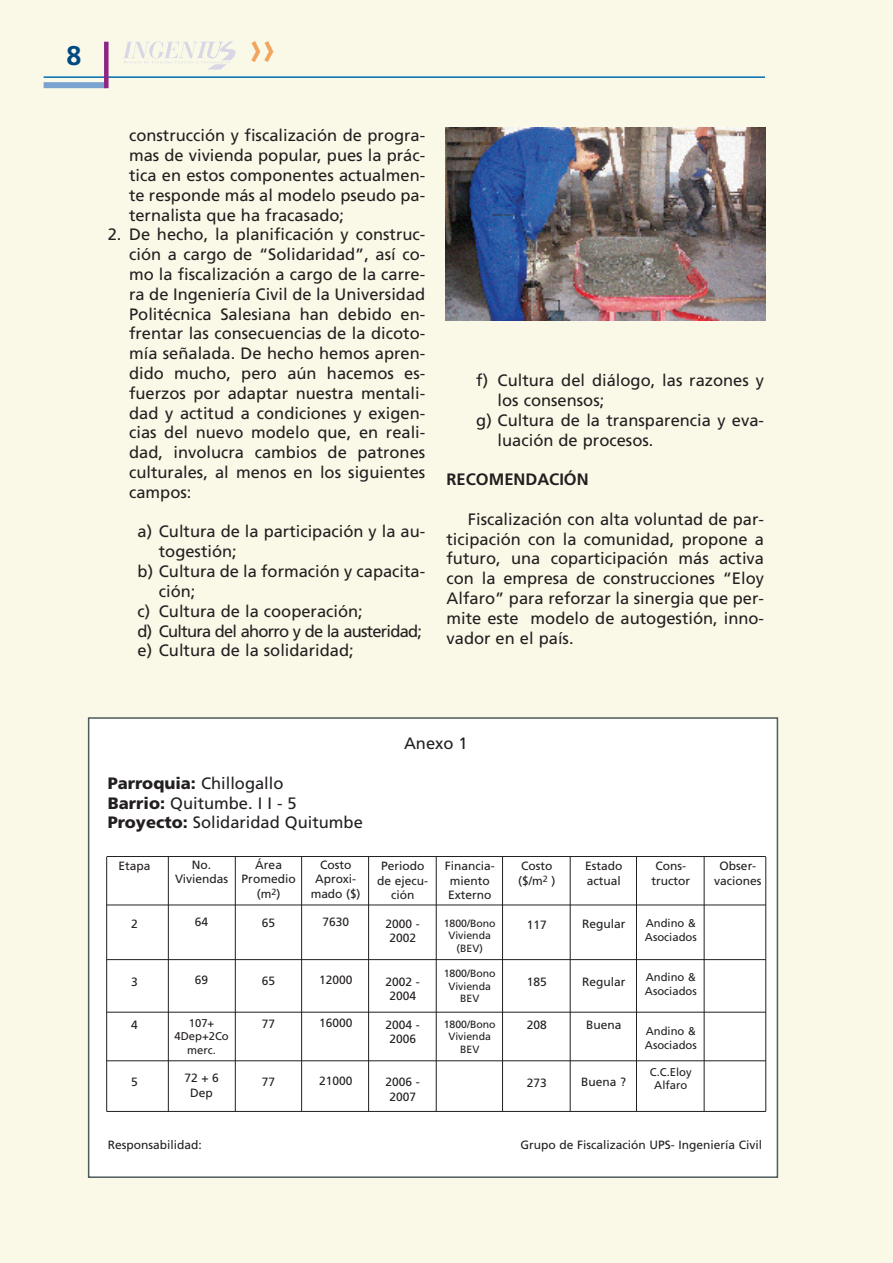
<style>
.page{position:relative;width:893px;height:1263px;background:#faf9e8}
.page>*{position:absolute;margin:0;border:0;box-sizing:border-box;transform-origin:0 0}
.t1{font:700 45px "Eurostile";color:#f1a45c}
.t2{font:700 27px "Frutiger";color:#014981}
.t3{font:16.5px/19.8px "Frutiger";color:#231f20;text-align:justify}
.t4{font:16.5px "Frutiger";letter-spacing:-.045em;color:#231f20}
.t5{font:700 16.5px "Frutiger";color:#231f20}
.t6{font:12px/14.4px "Frutiger";color:#231f20;text-align:center}
.t7{font:11.25px/13.5px "Frutiger";color:#231f20}
.t8{font:10.5px/12.6px "Frutiger";color:#231f20;text-align:center}
.s1{font-weight:900}
</style>
<div class="page">
<div style="left:89px;top:719px;width:688px;height:457px;background:#fff"></div>
<div style="left:88px;top:717px;width:690px;height:461px;border:2px solid #4e5c5e"></div>
<div style="left:44px;top:82px;width:62px;height:6px;background:#7ba3d0"></div>
<hr style="left:44px;top:76px;width:721px;height:2px;background:#006caf">
<div style="left:104px;top:42px;width:5px;height:46px;background:#8e2585"></div>
<svg style="left:124px;top:41px;width:112px;height:29px"></svg>
<img style="left:445px;top:128px;width:320px;height:193px">
<hr style="left:107px;top:856px;width:659px;height:1px;background:#231f20">
<hr style="left:107px;top:904px;width:659px;height:1px;background:#231f20">
<hr style="left:107px;top:959px;width:659px;height:1px;background:#231f20">
<hr style="left:107px;top:1012px;width:659px;height:1px;background:#231f20">
<hr style="left:107px;top:1060px;width:659px;height:1px;background:#231f20">
<hr style="left:107px;top:1111px;width:659px;height:1px;background:#231f20">
<hr style="left:106px;top:857px;width:1px;height:254px;background:#231f20">
<hr style="left:168px;top:857px;width:1px;height:254px;background:#231f20">
<hr style="left:235px;top:857px;width:1px;height:254px;background:#231f20">
<hr style="left:301px;top:857px;width:1px;height:254px;background:#231f20">
<hr style="left:368px;top:857px;width:1px;height:254px;background:#231f20">
<hr style="left:436px;top:857px;width:1px;height:254px;background:#231f20">
<hr style="left:502px;top:857px;width:1px;height:254px;background:#231f20">
<hr style="left:570px;top:857px;width:1px;height:254px;background:#231f20">
<hr style="left:636px;top:857px;width:1px;height:254px;background:#231f20">
<hr style="left:704px;top:857px;width:1px;height:254px;background:#231f20">
<hr style="left:765px;top:857px;width:1px;height:254px;background:#231f20">
<h2 class="t2" style="left:66px;top:44px;width:17px">8</h2>
<h1 class="t1" style="left:249px;top:27px;width:27px">››</h1>
<p class="t3" style="left:129px;top:127px;width:298px">cons truc ción y fis ca li za ción de pro gra - mas de vi vien da po pu lar, pues la prác - ti ca en es tos com po nen tes ac tual men - te res pon de más al mo de lo pseu do pa - ter na lis ta que ha fra ca sa do;</p>
<p class="t3" style="left:129px;top:226px;width:298px;text-indent:-21px">2. De he cho, la pla ni fi ca ción y cons truc - ción a car go de “So li da ri dad”, así co - mo la fis ca li za ción a car go de la ca rre - ra de In ge nie ría Ci vil de la Uni ver si dad Po li téc ni ca Sa le sia na han de bi do en - fren tar las con se cuen cias de la di co to - mía se ña la da. De he cho he mos apren - di do mu cho, pe ro aún ha ce mos es - fuer zos por adap tar nues tra men ta li - dad y ac ti tud a con di cio nes y exi gen - cias del nue vo mo de lo que, en rea li - dad, in vo lu cra cam bios de pa tro nes cul tu ra les, al me nos en los si guien tes cam pos:</p>
<p class="t3" style="left:138px;top:523px;width:289px">a) Cul tu ra de la par ti ci pa ción y la au -</p>
<p class="t3" style="left:159px;top:543px;width:79px">to ges tión;</p>
<p class="t3" style="left:138px;top:563px;width:289px">b) Cul tu ra de la for ma ción y ca pa ci ta -</p>
<p class="t3" style="left:159px;top:582px;width:38px">ción;</p>
<p class="t3" style="left:138px;top:602px;width:227px">c) Cul tu ra de la coo pe ra ción;</p>
<p class="t4" style="left:138px;top:624px;width:286px">d) Cul tu ra del aho rro y de la aus te ri dad;</p>
<p class="t3" style="left:138px;top:642px;width:218px">e) Cul tu ra de la so li da ri dad;</p>
<p class="t3" style="left:476px;top:372px;width:289px">f) Cul tu ra del diá lo go, las ra zo nes y</p>
<p class="t3" style="left:498px;top:392px;width:108px">los con sen sos;</p>
<p class="t3" style="left:476px;top:411px;width:289px">g) Cul tu ra de la trans pa ren cia y eva -</p>
<p class="t3" style="left:498px;top:431px;width:157px">lua ción de pro ce sos.</p>
<p class="t5" style="left:447px;top:473px;width:144px">RE CO MEN DA CIÓN</p>
<p class="t3" style="left:447px;top:510px;width:319px;text-indent:21px">Fis ca li za ción con al ta vo lun tad de par - ti ci pa ción con la co mu ni dad, pro po ne a fu tu ro, una co par ti ci pa ción más ac ti va con la em pre sa de cons truc cio nes “Eloy Al fa ro” pa ra re for zar la si ner gia que per - mi te es te mo de lo de au to ges tión, in no - va dor en el país.</p>
<p class="t3" style="left:108px;top:774px;width:257px;text-align:left"><span class="s1">Parroquia:</span> Chillogallo<br><span class="s1">Barrio:</span> Quitumbe. I I - 5<br><span class="s1">Proyecto:</span> Solidaridad Quitumbe</p>
<p class="t6" style="left:119px;top:860px;width:34px">Etapa</p>
<p class="t6" style="left:131px;top:917px;width:8px">2</p>
<p class="t6" style="left:175px;top:858px;width:55px">No.<br>Viviendas</p>
<p class="t6" style="left:195px;top:916px;width:15px">64</p>
<p class="t6" style="left:242px;top:858px;width:56px">Área<br>Promedio (m<sup>2</sup>)</p>
<p class="t6" style="left:262px;top:917px;width:15px">65</p>
<p class="t6" style="left:311px;top:858px;width:51px">Costo<br>Aproxi&shy;mado ($)</p>
<p class="t6" style="left:322px;top:916px;width:28px">7630</p>
<p class="t6" style="left:131px;top:975px;width:8px">3</p>
<p class="t6" style="left:131px;top:1018px;width:8px">4</p>
<p class="t6" style="left:131px;top:1076px;width:8px">5</p>
<p class="t6" style="left:195px;top:973px;width:15px">69</p>
<p class="t7" style="left:174px;top:1017px;width:56px;text-align:center">107+<br>4Dep+2Co merc.</p>
<p class="t6" style="left:184px;top:1072px;width:36px">72 + 6<br>Dep</p>
<p class="t6" style="left:262px;top:974px;width:15px">65</p>
<p class="t6" style="left:262px;top:1017px;width:15px">77</p>
<p class="t6" style="left:262px;top:1075px;width:15px">77</p>
<p class="t6" style="left:319px;top:973px;width:35px">12000</p>
<p class="t6" style="left:319px;top:1017px;width:35px">16000</p>
<p class="t6" style="left:319px;top:1074px;width:35px">21000</p>
<p class="t3" style="left:404px;top:735px;width:65px">Anexo 1</p>
<p class="t6" style="left:377px;top:860px;width:53px">Periodo de ejecu&shy;ción</p>
<p class="t6" style="left:386px;top:917px;width:36px">2000 -<br>2002</p>
<p class="t6" style="left:386px;top:975px;width:36px">2002 -<br>2004</p>
<p class="t6" style="left:386px;top:1018px;width:36px">2004 -<br>2006</p>
<p class="t6" style="left:386px;top:1076px;width:36px">2006 -<br>2007</p>
<p class="t6" style="left:445px;top:860px;width:52px;text-align:left">Financia&shy;miento<br>Externo</p>
<p class="t8" style="left:444px;top:918px;width:53px">1800/Bono<br>Vivienda (BEV)</p>
<p class="t8" style="left:444px;top:968px;width:53px">1800/Bono<br>Vivienda<br>BEV</p>
<p class="t8" style="left:444px;top:1018px;width:53px">1800/Bono<br>Vivienda<br>BEV</p>
<p class="t6" style="left:518px;top:859px;width:39px;line-height:15.1px;text-align:left">Costo ($/m<sup>2</sup> )</p>
<p class="t6" style="left:527px;top:918px;width:22px">117</p>
<p class="t6" style="left:527px;top:976px;width:22px">185</p>
<p class="t6" style="left:527px;top:1019px;width:22px">208</p>
<p class="t6" style="left:527px;top:1076px;width:22px">273</p>
<p class="t6" style="left:585px;top:860px;width:39px;text-align:left">Estado actual</p>
<p class="t6" style="left:582px;top:917px;width:45px">Regular</p>
<p class="t6" style="left:582px;top:975px;width:45px">Regular</p>
<p class="t6" style="left:586px;top:1018px;width:37px">Buena</p>
<p class="t6" style="left:581px;top:1076px;width:47px">Buena ?</p>
<p class="t6" style="left:651px;top:860px;width:40px">Cons&shy;tructor</p>
<p class="t7" style="left:645px;top:917px;width:53px">Andino &amp;<br>Asociados</p>
<p class="t7" style="left:645px;top:971px;width:53px">Andino &amp;<br>Asociados</p>
<p class="t7" style="left:645px;top:1025px;width:53px">Andino &amp;<br>Asociados</p>
<p class="t7" style="left:650px;top:1066px;width:43px;text-align:center">C.C.Eloy<br>Alfaro</p>
<p class="t6" style="left:714px;top:860px;width:49px">Obser&shy;vaciones</p>
<p class="t6" style="left:108px;top:1138px;width:96px">Responsabilidad:</p>
<p class="t6" style="left:521px;top:1138px;width:243px">Grupo de Fiscalización UPS- Ingeniería Civil</p>
</div>
